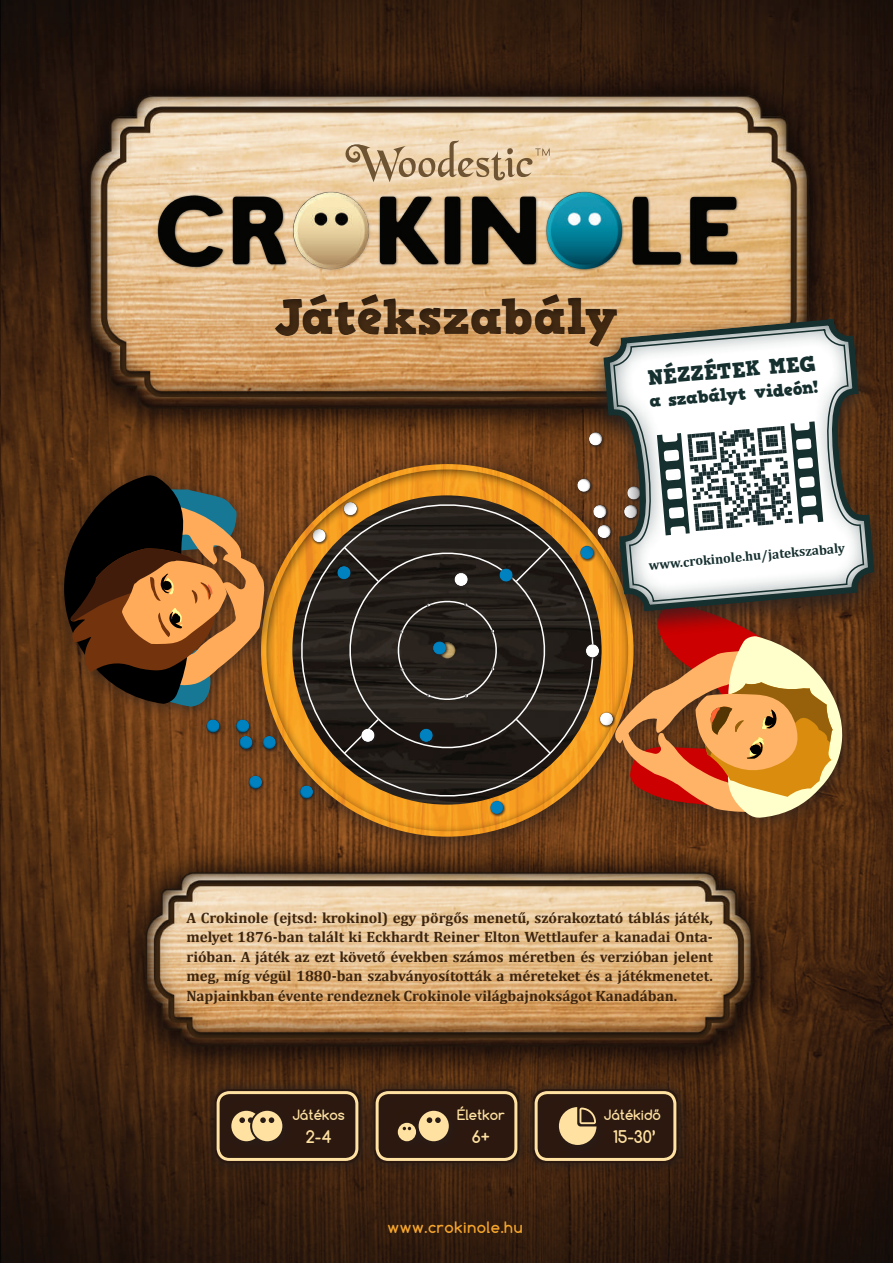
<style>
.page{position:relative;width:893px;height:1263px;background:#fff}
.page>*{position:absolute;margin:0;border:0;box-sizing:border-box;transform-origin:0 0}
.t1{font:49.5px "HVD Comic Serif Pro";color:#3d250f}
.t2{font:21px "HVD Comic Serif Pro";color:#162f2f}
.t3{font:17.25px "HVD Comic Serif Pro";color:#162f2f}
.t4{font:700 16.5px "Comfortaa";color:#ffe1a1}
.t5{font:700 15px/19.5px "Cambria";color:#3d250f;text-align:justify}
.t6{font:700 15px "Comfortaa";letter-spacing:.04em;color:#f5a52d}
.t7{font:700 13.5px "Cambria";color:#162f2f}
.t8{font:700 13.5px "Comfortaa";color:#ffe1a1}
</style>
<div class="page">
<img style="left:1px;top:0;width:892px;height:1263px">
<svg style="left:189px;top:393px;width:514px;height:514px;background:#755133"></svg>
<div style="left:53px;top:465px;width:806px;height:369px;background:#231f20;opacity:.6"></div>
<svg style="left:62px;top:475px;width:202px;height:232px;background:#6f4826"></svg>
<svg style="left:614px;top:637px;width:229px;height:181px;background:#c18045"></svg>
<div style="left:586px;top:310px;width:306px;height:327px;background:#231f20;opacity:.75"></div>
<svg style="left:599px;top:316px;width:278px;height:299px;background:#654626"></svg>
<svg style="left:612px;top:328px;width:253px;height:299px"></svg>
<div style="left:312px;top:109px;width:267px;height:104px;background:#fff;opacity:.46"></div>
<svg style="left:345px;top:140px;width:205px;height:42px;background:#d5bb98"></svg>
<img style="left:155px;top:190px;width:585px;height:82px">
<div style="left:205px;top:1080px;width:488px;height:98px;background:#231f20;opacity:.75"></div>
<svg style="left:217px;top:1091px;width:141px;height:70px;background:#5c4731"></svg>
<svg style="left:376px;top:1091px;width:141px;height:70px;background:#57422d"></svg>
<svg style="left:535px;top:1091px;width:141px;height:70px;background:#57422d"></svg>
<div style="left:152px;top:282px;width:588px;height:70px;background:#231f20;opacity:.63"></div>
<img style="left:0;top:0;width:1px;height:1263px">
<svg style="left:657px;top:421px;width:166px;height:114px"></svg>
<h1 class="t1" style="left:274px;top:283px;width:346px">Játékszabály</h1>
<h2 class="t2" style="left:647px;top:363px;width:169px;rotate:-5deg">NÉZZÉTEK MEG</h2>
<p class="t3" style="left:649px;top:390px;width:171px;rotate:-5deg">a szabályt videón!</p>
<p class="t7" style="left:648px;top:555px;width:199px;rotate:-5deg">www.crokinole.hu/jatekszabaly</p>
<p class="t5" style="left:186px;top:907px;width:528px">A Crokinole (ejtsd: krokinol) egy pörgős menetű, szórakoztató táblás játék, melyet 1876-ban talált ki Eckhardt Reiner Elton Wettlaufer a kanadai Onta&shy;rióban. A játék az ezt követő években számos méretben és verzióban jelent meg, míg végül 1880-ban szabványosították a méreteket és a játékmenetet.<br>Napjainkban évente rendeznek Crokinole világbajnokságot Kanadában.</p>
<p class="t8" style="left:293px;top:1106px;width:54px">Játékos</p>
<p class="t4" style="left:306px;top:1126px;width:27px">2-4</p>
<p class="t8" style="left:457px;top:1106px;width:49px">Életkor</p>
<p class="t4" style="left:472px;top:1126px;width:20px">6+</p>
<p class="t6" style="left:387px;top:1217px;width:136px">www.crokinole.hu</p>
<p class="t8" style="left:604px;top:1106px;width:58px">Játékidő</p>
<p class="t4" style="left:613px;top:1126px;width:44px">15-30’</p>
</div>
